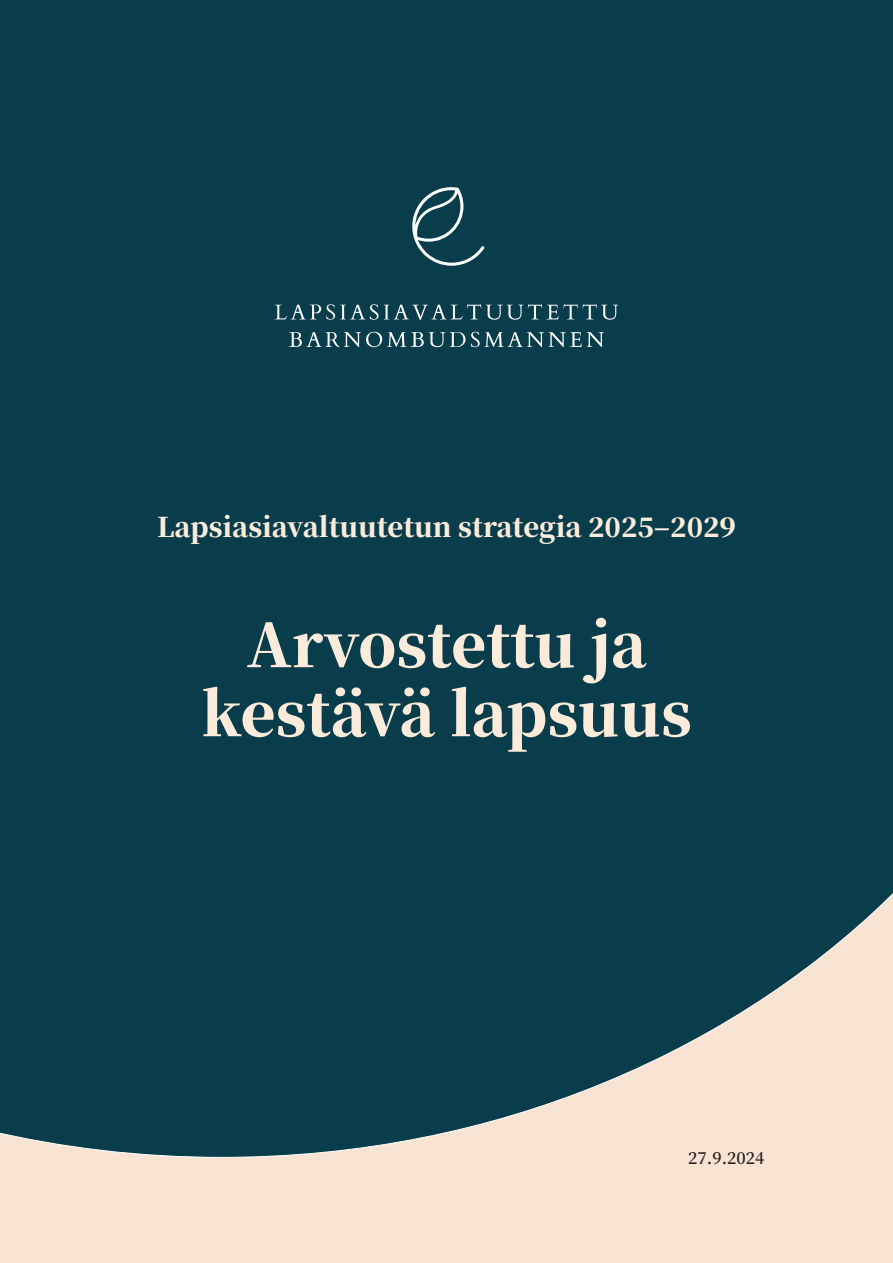
<style>
.page{position:relative;width:893px;height:1263px;background:#fff}
.page>*{position:absolute;margin:0;border:0;box-sizing:border-box;transform-origin:0 0}
.Leipis{font:900 60px "Noto Serif SC";color:#fbebdb}
.Leipis-2{font:900 27px "Noto Serif SC";color:#fbebdb}
.Leipis-3{font:600 16.5px "Noto Serif SC";color:#231f20}
</style>
<div class="page">
<div style="left:0;top:867px;width:893px;height:396px;background:#f9e4d3"></div>
<div style="left:0;top:0;width:893px;height:1158px;background:#0a3d4b"></div>
<svg style="left:412px;top:187px;width:72px;height:79px;background:#315c67"></svg>
<svg style="left:289px;top:332px;width:315px;height:15px;background:#436a75"></svg>
<svg style="left:275px;top:304px;width:343px;height:16px;background:#36606b"></svg>
<p class="Leipis-2" style="left:157px;top:512px;width:580px">Lapsiasiavaltuutetun strategia 2025–2029</p>
<p class="Leipis" style="left:246px;top:611px;width:402px">Arvostettu ja</p>
<p class="Leipis" style="left:201px;top:680px;width:492px">kestävä lapsuus</p>
<p class="Leipis-3" style="left:688px;top:1148px;width:78px">27.9.2024</p>
</div>
